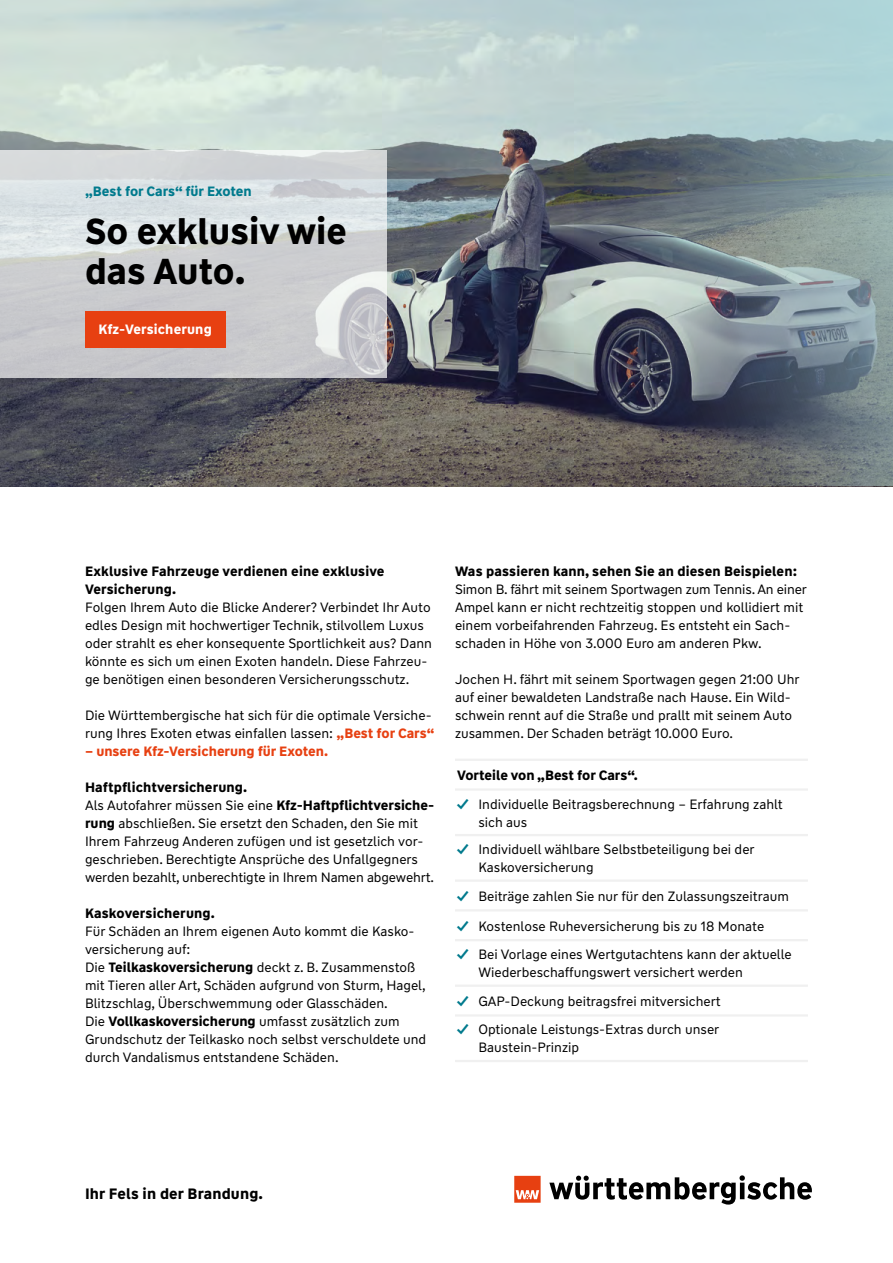
<style>
.page{position:relative;width:893px;height:1263px;background:#fff}
.page>*{position:absolute;margin:0;border:0;box-sizing:border-box;transform-origin:0 0}
.t1{font:700 36px/39.6px "WW Type";color:#000}
.t2{font:700 15px "WW Type";letter-spacing:.01em;color:#000}
.t3{font:13.5px/18px "WW Type";color:#000}
.t4{font:700 13.5px/18px "WW Type";letter-spacing:.01em;color:#000}
.t5{font:700 13.5px "WW Type";color:#e74011}
.t6{font:700 13.5px "WW Type";color:#007a8d}
.t7{font:700 13.5px "WW Type";letter-spacing:.01em;color:#fff}
.s1{font-weight:700;color:#e74011}
.s2{font-weight:700}
.s3{font-weight:700;color:#007a8d}
</style>
<div class="page">
<img style="left:0;top:0;width:344px;height:486px">
<svg style="left:344px;top:0;width:549px;height:486px;background:#828f93"></svg>
<svg style="left:0;top:150px;width:387px;height:227px;background:#d1d4d6"></svg>
<div style="left:85px;top:311px;width:140px;height:36px;background:#e74011"></div>
<hr style="left:455px;top:759px;width:353px;height:2px;background:#f0f0f0">
<hr style="left:455px;top:788px;width:353px;height:3px;background:#f0f0f0">
<hr style="left:455px;top:834px;width:353px;height:2px;background:#f0f0f0">
<hr style="left:455px;top:879px;width:353px;height:3px;background:#f0f0f0">
<hr style="left:455px;top:909px;width:353px;height:2px;background:#f0f0f0">
<hr style="left:455px;top:939px;width:353px;height:2px;background:#f0f0f0">
<hr style="left:455px;top:984px;width:353px;height:3px;background:#f0f0f0">
<hr style="left:455px;top:1014px;width:353px;height:2px;background:#f0f0f0">
<hr style="left:455px;top:1060px;width:353px;height:2px;background:#f0f0f0">
<svg style="left:549px;top:1175px;width:263px;height:29px"></svg>
<svg style="left:514px;top:1176px;width:27px;height:27px"></svg>
<p class="t6" style="left:85px;top:183px;width:168px">„Best for Cars“ für Exoten</p>
<h1 class="t1" style="left:85px;top:212px;width:263px">So exklusiv wie das Auto.</h1>
<p class="t7" style="left:99px;top:320px;width:115px">Kfz-Versicherung</p>
<p class="t4" style="left:85px;top:562px;width:301px">Exklusive Fahrzeuge verdienen eine exklusive<br>Versicherung.</p>
<p class="t3" style="left:85px;top:598px;width:348px">Folgen Ihrem Auto die Blicke Anderer? Verbindet Ihr Auto edles Design mit hochwertiger Technik, stilvollem Luxus oder strahlt es eher konsequente Sportlichkeit aus? Dann könnte es sich um einen Exoten handeln. Diese Fahrzeu&shy;ge benötigen einen besonderen Versicherungsschutz.</p>
<p class="t3" style="left:85px;top:706px;width:351px">Die Württembergische hat sich für die optimale Versiche&shy;rung Ihres Exoten etwas einfallen lassen: <span class="s1">„Best for Cars“</span></p>
<p class="t5" style="left:85px;top:742px;width:245px">– unsere Kfz-Versicherung für Exoten.</p>
<p class="t3" style="left:85px;top:778px;width:351px"><span class="s2">Haftpflichtversicherung.<br></span>Als Autofahrer müssen Sie eine <span class="s2">Kfz-Haftpflichtversiche&shy;rung</span> abschließen. Sie ersetzt den Schaden, den Sie mit Ihrem Fahrzeug Anderen zufügen und ist gesetzlich vor&shy;geschrieben. Berechtigte Ansprüche des Unfallgegners werden bezahlt, unberechtigte in Ihrem Namen abgewehrt.</p>
<p class="t4" style="left:85px;top:904px;width:131px">Kaskoversicherung.</p>
<p class="t3" style="left:85px;top:922px;width:343px">Für Schäden an Ihrem eigenen Auto kommt die Kasko&shy;versicherung auf:<br>Die <span class="s2">Teilkaskoversicherung</span> deckt z. B. Zusammenstoß mit Tieren aller Art, Schäden aufgrund von Sturm, Hagel, Blitzschlag, Überschwemmung oder Glasschäden.<br>Die <span class="s2">Vollkaskoversicherung</span> umfasst zusätzlich zum Grundschutz der Teilkasko noch selbst verschuldete und durch Vandalismus entstandene Schäden.</p>
<p class="t4" style="left:455px;top:562px;width:344px">Was passieren kann, sehen Sie an diesen Beispielen:</p>
<p class="t3" style="left:455px;top:580px;width:353px">Simon B. fährt mit seinem Sportwagen zum Tennis. An einer Ampel kann er nicht rechtzeitig stoppen und kollidiert mit einem vorbeifahrenden Fahrzeug. Es entsteht ein Sach&shy;schaden in Höhe von 3.000 Euro am anderen Pkw.</p>
<p class="t3" style="left:455px;top:670px;width:346px">Jochen H. fährt mit seinem Sportwagen gegen 21:00 Uhr auf einer bewaldeten Landstraße nach Hause. Ein Wild&shy;schwein rennt auf die Straße und prallt mit seinem Auto zusammen. Der Schaden beträgt 10.000 Euro.</p>
<p class="t4" style="left:457px;top:766px;width:182px">Vorteile von „Best for Cars“.</p>
<p class="t3" style="left:478px;top:795px;width:306px;text-indent:-21px"><span class="s3">✓</span> Individuelle Beitragsberechnung – Erfahrung zahlt sich aus</p>
<p class="t3" style="left:478px;top:840px;width:278px;text-indent:-21px"><span class="s3">✓</span> Individuell wählbare Selbstbeteiligung bei der<br>Kaskoversicherung</p>
<p class="t3" style="left:457px;top:887px;width:333px"><span class="s3">✓</span> Beiträge zahlen Sie nur für den Zulassungszeitraum</p>
<p class="t3" style="left:457px;top:917px;width:309px"><span class="s3">✓</span> Kostenlose Ruheversicherung bis zu 18 Monate</p>
<p class="t3" style="left:478px;top:945px;width:315px;text-indent:-21px"><span class="s3">✓</span> Bei Vorlage eines Wertgutachtens kann der aktuelle<br>Wiederbeschaffungswert versichert werden</p>
<p class="t3" style="left:457px;top:992px;width:265px"><span class="s3">✓</span> GAP-Deckung beitragsfrei mitversichert</p>
<p class="t3" style="left:478px;top:1021px;width:243px;text-indent:-21px"><span class="s3">✓</span> Optionale Leistungs-Extras durch unser<br>Baustein-Prinzip</p>
<p class="t2" style="left:85px;top:1184px;width:179px">Ihr Fels in der Brandung.</p>
</div>
